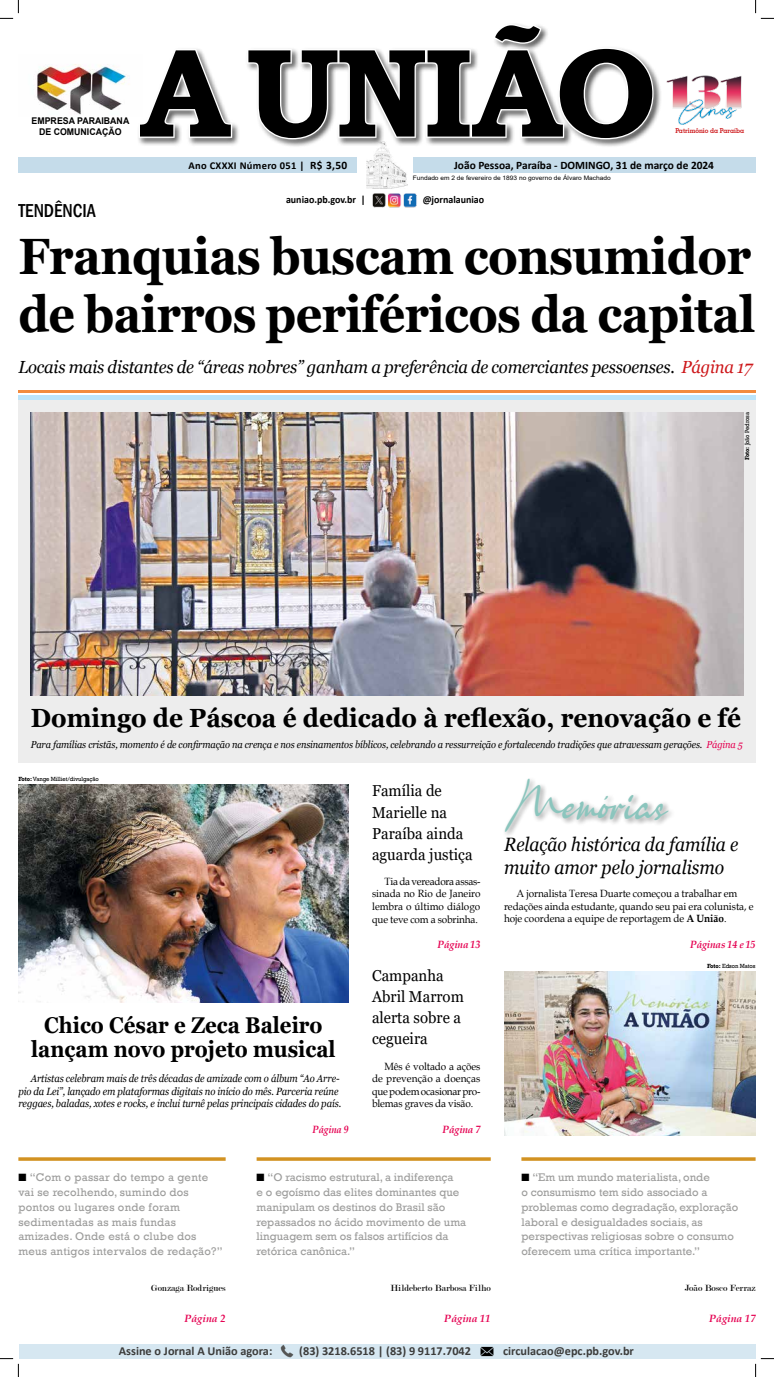
<style>
.page{position:relative;width:774px;height:1377px;background:#fff}
.page>*{position:absolute;margin:0;border:0;box-sizing:border-box;transform-origin:0 0}
.t1{font:700 126.35px "Bookman Old Style";letter-spacing:-.04em;color:#000}
.t2{font:69.04px "The Californication";color:#8bc5bd;scale:.68 1}
.t3{font:700 51.01px/57.8px "Georgia";letter-spacing:-.015em;color:#000;scale:.92 1}
.t4{font:700 26.25px "Georgia";color:#000;scale:.93 1}
.t5{font:700 22.75px/24.5px "Georgia";color:#000;text-align:center;scale:.9 1}
.t6{font:italic 19.25px/22.8px "Georgia";color:#000;scale:.91 1}
.t7{font:500 condensed 19.25px "Franklin Gothic";color:#000;scale:.95 1}
.t8{font:italic 17.5px "Georgia";letter-spacing:-.01em;color:#000;scale:.95 1}
.t9{font:15.75px/21px "Georgia";color:#000;scale:.95 1}
.t10{font:700 12.25px "Calibri";color:#3c3c3b}
.t11{font:11.38px/14.9px "Rockwell";color:#9d9d9c}
.t12{font:11.38px/14.9px "Rockwell";letter-spacing:.02em;color:#9d9d9c}
.t13{font:700 11.38px "Calibri";color:#000}
.t14{font:10.5px/12.6px "Book Antiqua";letter-spacing:-.005em;color:#000;text-align:justify;scale:.95 1}
.t15{font:italic 10.5px/12.6px "Georgia";letter-spacing:-.01em;color:#000;scale:.9 1}
.t16{font:700 10.5px "Calibri";color:#000;scale:.95 1}
.t17{font:italic 700 10.5px "Book Antiqua";letter-spacing:-.01em;color:#e50051;scale:.95 1}
.t18{font:700 10.5px "Calibri";letter-spacing:.03em;color:#000}
.t19{font:italic 700 10.5px "Book Antiqua";letter-spacing:-.01em;color:#e50051}
.t20{font:italic 700 10.5px "Book Antiqua";letter-spacing:-.01em;color:#e50051;scale:.9 1}
.t21{font:italic 10.06px "Georgia";letter-spacing:-.01em;color:#000;scale:.92 1}
.t22{font:9.62px "Modern";color:#000}
.t23{font:700 9.28px/11.1px "Arial";color:#000;text-align:center;scale:.95 1}
.t24{font:700 6.83px "Geometric Slab 703 BT";color:#cd171a;scale:.95 1}
.t25{font:6.12px "Arial";color:#000;scale:1.07 1}
.t26{font:6.12px "Rockwell";letter-spacing:-.01em;color:#000;scale:.95 1}
.t27{font:6.12px "Rockwell";letter-spacing:-.01em;color:#000;scale:.93 1}
.s1{font-size:11.38px}
.s2{color:#cd171a}
.s3{font-weight:700}
.s4{color:#e50051}
.s5{font-family:"Dixieland Normal";font-size:10.5px;color:#000}
</style>
<div class="page">
<div style="left:18px;top:398px;width:737px;height:364px;background:#ededed"></div>
<div style="left:18px;top:157px;width:737px;height:16px;background:#c5dcea"></div>
<div style="left:357px;top:156px;width:55px;height:19px;background:#fff"></div>
<img style="left:366px;top:148px;width:41px;height:40px">
<img style="left:504px;top:971px;width:251px;height:164px">
<div style="left:19px;top:1343px;width:736px;height:15px;background:#d6e7f1"></div>
<svg style="left:280px;top:1344px;width:13px;height:13px"></svg>
<img style="left:474px;top:1343px;width:25px;height:14px">
<div style="left:499px;top:773px;width:174px;height:63px;background:#fff;opacity:.75"></div>
<div style="left:137px;top:23px;width:525px;height:125px;background:#000;opacity:.75"></div>
<div style="left:133px;top:19px;width:526px;height:126px;background:#fff;opacity:.75"></div>
<svg style="left:137px;top:47px;width:96px;height:92px"></svg>
<svg style="left:246px;top:22px;width:408px;height:119px"></svg>
<img style="left:666px;top:75px;width:76px;height:50px">
<img style="left:37px;top:55px;width:105px;height:61px">
<hr style="left:18px;top:1157px;width:207px;height:3px;background:#d29221">
<img style="left:18px;top:784px;width:330px;height:218px">
<hr style="left:18px;top:395px;width:737px;height:4px;background:#bce4fa">
<hr style="left:18px;top:390px;width:737px;height:3px;background:#f28b3e">
<hr style="left:256px;top:1157px;width:234px;height:3px;background:#d29221">
<img style="left:31px;top:412px;width:712px;height:284px">
<img style="left:372px;top:193px;width:45px;height:15px">
<hr style="left:521px;top:1157px;width:234px;height:3px;background:#d29221">
<svg style="left:0;top:0;width:19px;height:19px"></svg>
<svg style="left:0;top:1358px;width:19px;height:18px"></svg>
<svg style="left:755px;top:0;width:18px;height:19px"></svg>
<svg style="left:754px;top:1357px;width:19px;height:19px"></svg>
<p class="t23" style="left:32px;top:115px;width:104px">EMPRESA PARAIBANA<br>DE COMUNICAÇÃO</p>
<h3 class="t7" style="left:18px;top:198px;width:83px">TENDÊNCIA</h3>
<h1 class="t1" style="left:140px;top:2px;width:518px">A UNIÃO</h1>
<p class="t24" style="left:675px;top:126px;width:74px">Patrimônio da Paraíba</p>
<p class="t18" style="left:188px;top:158px;width:160px">Ano CXXXI Número 051 | <span class="s1">R$ 3,50</span></p>
<p class="t13" style="left:454px;top:157px;width:261px">João Pessoa, Paraíba - DOMINGO, 31 de março de 2024</p>
<p class="t25" style="left:412px;top:173px;width:187px">Fundado em 2 de fevereiro de 1893 no governo de álvaro Machado</p>
<p class="t16" style="left:286px;top:192px;width:85px">auniao.pb.gov.br |</p>
<p class="t16" style="left:422px;top:192px;width:66px">@jornalauniao</p>
<h3 class="t3" style="left:18px;top:228px;width:802px">Franquias buscam consumidor de bairros periféricos da capital</h3>
<h3 class="t8" style="left:18px;top:356px;width:774px">Locais mais distantes de “áreas nobres” ganham a preferência de comerciantes pessoenses. <span class="s2">Página 17</span></h3>
<p class="t27" style="left:743px;top:460px;width:53px;rotate:-90deg"><span class="s3">Foto:</span> João Pedrosa</p>
<h3 class="t4" style="left:31px;top:701px;width:765px">Domingo de Páscoa é dedicado à reflexão, renovação e fé</h3>
<p class="t21" style="left:31px;top:738px;width:775px">Para famílias cristãs, momento é de confirmação na crença e nos ensinamentos bíblicos, celebrando a ressurreição e fortalecendo tradições que atravessam gerações. <span class="s4">Página 5</span></p>
<p class="t26" style="left:18px;top:775px;width:86px"><span class="s3">Foto:</span> Vange Milliet/divulgação</p>
<h3 class="t5" style="left:31px;top:1012px;width:340px">Chico César e Zeca Baleiro lançam novo projeto musical</h3>
<p class="t15" style="left:18px;top:1072px;width:360px;text-indent:12px">Artistas celebram mais de três décadas de amizade com o álbum “Ao Arre&shy;pio da Lei”, lançado em plataformas digitais no início do mês. Parceria reúne reggaes, baladas, xotes e rocks, e inclui turnê pelas principais cidades do país.</p>
<p class="t20" style="left:312px;top:1121px;width:41px">Página 9</p>
<h3 class="t9" style="left:372px;top:780px;width:107px">Família de<br>Marielle na<br>Paraíba ainda aguarda justiça</h3>
<p class="t14" style="left:372px;top:874px;width:116px;text-indent:12px">Tia da vereadora assas&shy;sinada no Rio de Janeiro lembra o último diálogo que teve com a sobrinha.</p>
<p class="t17" style="left:437px;top:936px;width:47px">Página 13</p>
<h3 class="t9" style="left:372px;top:965px;width:98px">Campanha<br>Abril Marrom alerta sobre a cegueira</h3>
<p class="t14" style="left:372px;top:1059px;width:116px;text-indent:12px">Mês é voltado a ações de prevenção a doenças que podem ocasionar pro&shy;blemas graves da visão.</p>
<p class="t17" style="left:442px;top:1121px;width:41px">Página 7</p>
<h2 class="t2" style="left:504px;top:764px;width:241px">Memórias</h2>
<h3 class="t6" style="left:504px;top:833px;width:259px">Relação histórica da família e muito amor pelo jornalismo</h3>
<p class="t14" style="left:504px;top:887px;width:264px;text-align:left;text-indent:12px">A jornalista Teresa Duarte começou a trabalhar em redações ainda estudante, quando seu pai era colunista, e hoje coordena a equipe de reportagem de <span class="s3">A União</span>.</p>
<p class="t17" style="left:690px;top:936px;width:70px">Páginas 14 e 15</p>
<p class="t26" style="left:707px;top:962px;width:52px"><span class="s3">Foto:</span> Edson Matos</p>
<p class="t12" style="left:18px;top:1169px;width:206px"><span class="s5">N</span> “Com o passar do tempo a gente vai se recolhendo, sumindo dos pontos ou lugares onde foram sedimentadas as mais fundas amizades. Onde está o clube dos meus antigos intervalos de redação?”</p>
<p class="t22" style="left:151px;top:1282px;width:76px">Gonzaga Rodrigues</p>
<p class="t19" style="left:184px;top:1310px;width:43px">Página 2</p>
<p class="t11" style="left:256px;top:1169px;width:211px"><span class="s5">N</span> “O racismo estrutural, a indiferença<br>e o egoísmo das elites dominantes que manipulam os destinos do Brasil são repassados no ácido movimento de uma linguagem sem os falsos artifícios da retórica canônica.”</p>
<p class="t22" style="left:390px;top:1282px;width:102px">Hildeberto Barbosa Filho</p>
<p class="t19" style="left:444px;top:1310px;width:48px">Página 11</p>
<p class="t11" style="left:521px;top:1169px;width:218px"><span class="s5">N</span> “Em um mundo materialista, onde<br>o consumismo tem sido associado a problemas como degradação, exploração laboral e desigualdades sociais, as perspectivas religiosas sobre o consumo oferecem uma crítica importante.”</p>
<p class="t22" style="left:684px;top:1282px;width:72px">João Bosco Ferraz</p>
<p class="t19" style="left:709px;top:1310px;width:48px">Página 17</p>
<p class="t10" style="left:119px;top:1341px;width:155px">Assine o Jornal A União agora:</p>
<p class="t10" style="left:299px;top:1341px;width:173px">(83) 3218.6518 | (83) 9 9117.7042</p>
<p class="t10" style="left:503px;top:1341px;width:132px">circulacao@epc.pb.gov.br</p>
</div>
